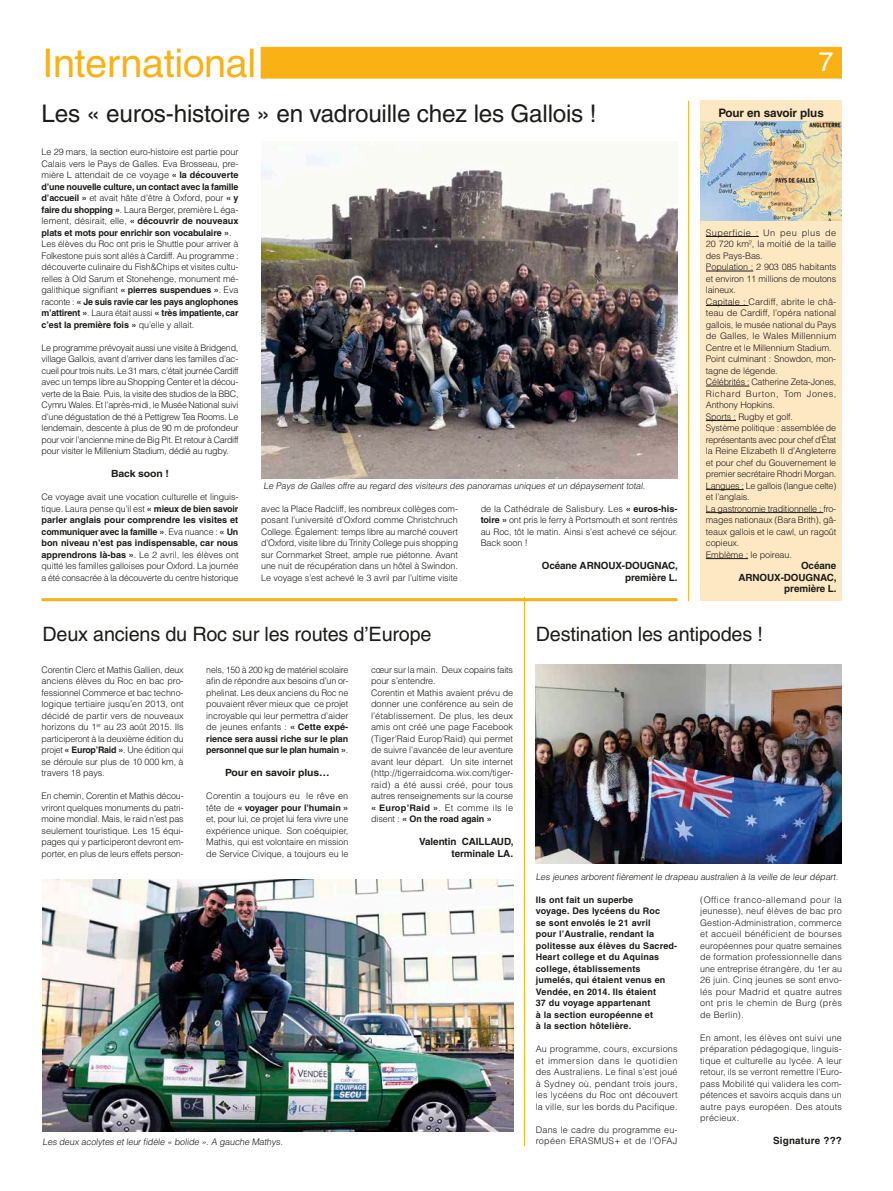
<style>
.page{position:relative;width:893px;height:1191px;background:#fff}
.page>*{position:absolute;margin:0;border:0;box-sizing:border-box;transform-origin:0 0}
.t1{font:condensed 39.6px "Helvetica";letter-spacing:-.01em;color:#f9b113;scale:1.22 1}
.t2{font:27px "Helvetica";color:#fff}
.t3{font:24.3px "Helvetica";letter-spacing:-.01em;color:#1c1c1a}
.t4{font:19.8px "Helvetica";letter-spacing:-.01em;color:#1c1c1a}
.t5{font:700 11.7px "Helvetica";letter-spacing:-.01em;color:#1c1c1a}
.t6{font:700 9.9px/11.5px "Helvetica";letter-spacing:-.01em;color:#1c1c1a;text-align:right}
.t7{font:700 9.9px "Helvetica";letter-spacing:-.01em;color:#1c1c1a;scale:1.06 1}
.t8{font:700 9.9px "Helvetica";letter-spacing:.02em;color:#1c1c1a}
.t9{font:300 9px/11.5px "Helvetica";letter-spacing:-.01em;color:#1c1c1a;text-align:justify}
.t10{font:700 9px/11.5px "Helvetica";letter-spacing:.02em;color:#1c1c1a}
.t11{font:300 9px/11.5px "Helvetica";letter-spacing:.02em;color:#1c1c1a}
.s1{font-weight:700}
</style>
<div class="page">
<div style="left:43px;top:47px;width:799px;height:32px;background:#f9b113"></div>
<div style="left:39px;top:45px;width:222px;height:36px;background:#fff"></div>
<img style="left:261px;top:152px;width:416px;height:326px">
<hr style="left:688px;top:101px;width:1px;height:500px;background:#f9b113">
<hr style="left:42px;top:598px;width:635px;height:3px;background:#f9b113">
<img style="left:43px;top:879px;width:470px;height:252px">
<hr style="left:524px;top:597px;width:1px;height:549px;background:#f9b113">
<div style="left:700px;top:101px;width:142px;height:500px;background:#fee8c4"></div>
<hr style="left:706px;top:236px;width:53px;height:1px;background:#1c1c1a">
<hr style="left:706px;top:271px;width:47px;height:1px;background:#1c1c1a">
<hr style="left:706px;top:305px;width:43px;height:1px;background:#1c1c1a">
<hr style="left:706px;top:386px;width:43px;height:1px;background:#1c1c1a">
<hr style="left:706px;top:420px;width:30px;height:1px;background:#1c1c1a">
<hr style="left:706px;top:489px;width:38px;height:1px;background:#1c1c1a">
<hr style="left:706px;top:512px;width:117px;height:1px;background:#1c1c1a">
<hr style="left:706px;top:558px;width:42px;height:1px;background:#1c1c1a">
<img style="left:700px;top:122px;width:142px;height:98px">
<img style="left:536px;top:664px;width:306px;height:199px">
<h1 class="t1" style="left:43px;top:40px;width:177px">International</h1>
<h2 class="t2" style="left:818px;top:46px;width:17px">7</h2>
<h3 class="t3" style="left:42px;top:99px;width:556px">Les « euros-histoire » en vadrouille chez les Gallois !</h3>
<p class="t9" style="left:42px;top:146px;width:198px;text-align:left">Le 29 mars, la section euro-histoire est partie pour Calais vers le Pays de Galles. Eva Brosseau, pre&shy;mière L attendait de ce voyage <span class="s1">« la découverte d’une nouvelle culture, un contact avec la famille d’accueil »</span> et avait hâte d’être à Oxford, pour <span class="s1">« y faire du shopping »</span>. Laura Berger, première L éga&shy;lement, désirait, elle, <span class="s1">« découvrir de nouveaux plats et mots pour enrichir son vocabulaire »</span>.<br>Les élèves du Roc ont pris le Shuttle pour arriver à Folkestone puis sont allés à Cardiff. Au programme : découverte culinaire du Fish&amp;Chips et visites cultu&shy;relles à Old Sarum et Stonehenge, monument mé&shy;galithique signifiant <span class="s1">« pierres suspendues »</span>. Eva raconte : <span class="s1">« Je suis ravie car les pays anglophones m’attirent »</span>. Laura était aussi <span class="s1">« très impatiente, car c’est la première fois »</span> qu’elle y allait.</p>
<p class="t9" style="left:42px;top:341px;width:199px">Le programme prévoyait aussi une visite à Bridgend, village Gallois, avant d’arriver dans les familles d’ac&shy;cueil pour trois nuits. Le 31 mars, c’était journée Cardiff avec un temps libre au Shopping Center et la décou&shy;verte de la Baie. Puis, la visite des studios de la BBC, Cymru Wales. Et l’après-midi, le Musée National suivi d’une dégustation de thé à Pettigrew Tea Rooms. Le lendemain, descente à plus de 90 m de profondeur pour voir l’ancienne mine de Big Pit. Et retour à Cardiff pour visiter le Millenium Stadium, dédié au rugby.</p>
<p class="t7" style="left:111px;top:467px;width:56px">Back soon !</p>
<p class="t9" style="left:42px;top:491px;width:198px">Ce voyage avait une vocation culturelle et linguis&shy;tique. Laura pense qu’il est <span class="s1">« mieux de bien savoir parler anglais pour comprendre les visites et communiquer avec la famille »</span>. Eva nuance : <span class="s1">« Un bon niveau n’est pas indispensable, car nous apprendrons là-bas »</span>. Le 2 avril, les élèves ont quitté les familles galloises pour Oxford. La journée a été consacrée à la découverte du centre historique</p>
<p class="t9" style="left:261px;top:502px;width:198px">avec la Place Radcliff, les nombreux collèges com&shy;posant l’université d’Oxford comme Christchruch College. Également: temps libre au marché couvert d’Oxford, visite libre du Trinity College puis shopping sur Cornmarket Street, ample rue piétonne. Avant une nuit de récupération dans un hôtel à Swindon.<br>Le voyage s’est achevé le 3 avril par l’ultime visite</p>
<p class="t9" style="left:481px;top:502px;width:198px">de la Cathédrale de Salisbury. Les <span class="s1">« euros-his&shy;toire »</span> ont pris le ferry à Portsmouth et sont rentrés au Roc, tôt le matin. Ainsi s’est achevé ce séjour.<br>Back soon !</p>
<p class="t9" style="left:264px;top:480px;width:385px">Le Pays de Galles offre au regard des visiteurs des panoramas uniques et un dépaysement total.</p>
<p class="t6" style="left:542px;top:560px;width:138px">Océane ARNOUX-DOUGNAC, première L.</p>
<p class="t5" style="left:718px;top:105px;width:107px">Pour en savoir plus</p>
<p class="t9" style="left:706px;top:226px;width:132px;text-align:left">Superficie : Un peu plus de<br>20 720 km², la moitié de la taille des Pays-Bas.<br>Population : 2 903 085 habitants et environ 11 millions de moutons laineux.<br>Capitale : Cardiff, abrite le châ&shy;teau de Cardiff, l’opéra national gallois, le musée national du Pays de Galles, le Wales Millennium<br>Centre et le Millennium Stadium.<br>Point culminant : Snowdon, mon&shy;tagne de légende.<br>Célébrités : Catherine Zeta-Jones,<br>Richard Burton, Tom Jones,<br>Anthony Hopkins.<br>Sports : Rugby et golf.<br>Système politique : assemblée de représentants avec pour chef d’État la Reine Elizabeth II d’Angleterre et pour chef du Gouvernement le premier secrétaire Rhodri Morgan.<br>Langues : Le gallois (langue celte) et l’anglais.<br>La gastronomie traditionnelle : fro&shy;mages nationaux (Bara Brith), gâ&shy;teaux gallois et le cawl, un ragoût copieux.<br>Emblème : le poireau.</p>
<p class="t6" style="left:738px;top:560px;width:100px">Océane<br>ARNOUX-DOUGNAC, première L.</p>
<h3 class="t4" style="left:43px;top:623px;width:390px">Deux anciens du Roc sur les routes d’Europe</h3>
<p class="t9" style="left:42px;top:663px;width:144px">Corentin Clerc et Mathis Gallien, deux anciens élèves du Roc en bac pro&shy;fessionnel Commerce et bac techno&shy;logique tertiaire jusqu’en 2013, ont décidé de partir vers de nouveaux horizons du 1<sup>er</sup> au 23 août 2015. Ils participeront à la deuxième édition du projet <span class="s1">« Europ’Raid »</span>. Une édition qui se déroule sur plus de 10 000 km, à travers 18 pays.</p>
<p class="t9" style="left:42px;top:790px;width:144px">En chemin, Corentin et Mathis décou&shy;vriront quelques monuments du patri&shy;moine mondial. Mais, le raid n’est pas seulement touristique. Les 15 équi&shy;pages qui y participeront devront em&shy;porter, en plus de leurs effets person-</p>
<p class="t9" style="left:206px;top:663px;width:144px">nels, 150 à 200 kg de matériel scolaire afin de répondre aux besoins d’un or&shy;phelinat. Les deux anciens du Roc ne pouvaient rêver mieux que ce projet incroyable qui leur permettra d’aider de jeunes enfants : <span class="s1">« Cette expé&shy;rience sera aussi riche sur le plan personnel que sur le plan humain »</span>.</p>
<p class="t7" style="left:225px;top:766px;width:100px">Pour en savoir plus…</p>
<p class="t9" style="left:206px;top:790px;width:144px">Corentin a toujours eu le rêve en tête de <span class="s1">« voyager pour l’humain » </span>et, pour lui, ce projet lui fera vivre une expérience unique. Son coéquipier, Mathis, qui est volontaire en mission de Service Civique, a toujours eu le</p>
<p class="t9" style="left:371px;top:663px;width:144px;text-align:left">cœur sur la main. Deux copains faits pour s’entendre.<br>Corentin et Mathis avaient prévu de donner une conférence au sein de l’établissement. De plus, les deux amis ont créé une page Facebook (Tiger’Raid Europ’Raid) qui permet de suivre l’avancée de leur aventure avant leur départ. Un site internet (http://tigerraidcoma.wix.com/tiger&shy;raid) a été aussi créé, pour tous autres renseignements sur la course <span class="s1">« Europ’Raid »</span>. Et comme ils le disent : <span class="s1">« On the road again »</span></p>
<p class="t6" style="left:419px;top:836px;width:96px">Valentin CAILLAUD, terminale LA.</p>
<p class="t9" style="left:43px;top:1135px;width:243px">Les deux acolytes et leur fidèle « bolide ». A gauche Mathys.</p>
<h3 class="t4" style="left:536px;top:623px;width:229px">Destination les antipodes !</h3>
<p class="t9" style="left:536px;top:870px;width:306px">Les jeunes arborent fièrement le drapeau australien à la veille de leur départ.</p>
<p class="t10" style="left:536px;top:893px;width:143px">Ils ont fait un superbe<br>voyage. Des lycéens du Roc<br>se sont envolés le 21 avril<br>pour l’Australie, rendant la politesse aux élèves du Sacred-<br>Heart college et du Aquinas college, établissements jumelés, qui étaient venus en<br>Vendée, en 2014. Ils étaient<br>37 du voyage appartenant<br>à la section européenne et<br>à la section hôtelière.</p>
<p class="t9" style="left:536px;top:1043px;width:143px">Au programme, cours, excursions et immersion dans le quotidien des Australiens. Le final s’est joué à Sydney où, pendant trois jours, les lycéens du Roc ont découvert la ville, sur les bords du Pacifique.</p>
<p class="t11" style="left:536px;top:1123px;width:143px">Dans le cadre du programme eu&shy;ropéen ERASMUS+ et de l’OFAJ</p>
<p class="t9" style="left:700px;top:893px;width:143px">(Office franco-allemand pour la jeunesse), neuf élèves de bac pro Gestion-Administration, commerce et accueil bénéficient de bourses européennes pour quatre semaines de formation professionnelle dans une entreprise étrangère, du 1er au 26 juin. Cinq jeunes se sont envo&shy;lés pour Madrid et quatre autres ont pris le chemin de Burg (près de Berlin).</p>
<p class="t9" style="left:700px;top:1031px;width:143px">En amont, les élèves ont suivi une préparation pédagogique, linguis&shy;tique et culturelle au lycée. A leur retour, ils se verront remettre l’Euro&shy;pass Mobilité qui validera les com&shy;pétences et savoirs acquis dans un autre pays européen. Des atouts précieux.</p>
<p class="t8" style="left:773px;top:1134px;width:70px">Signature ???</p>
</div>
